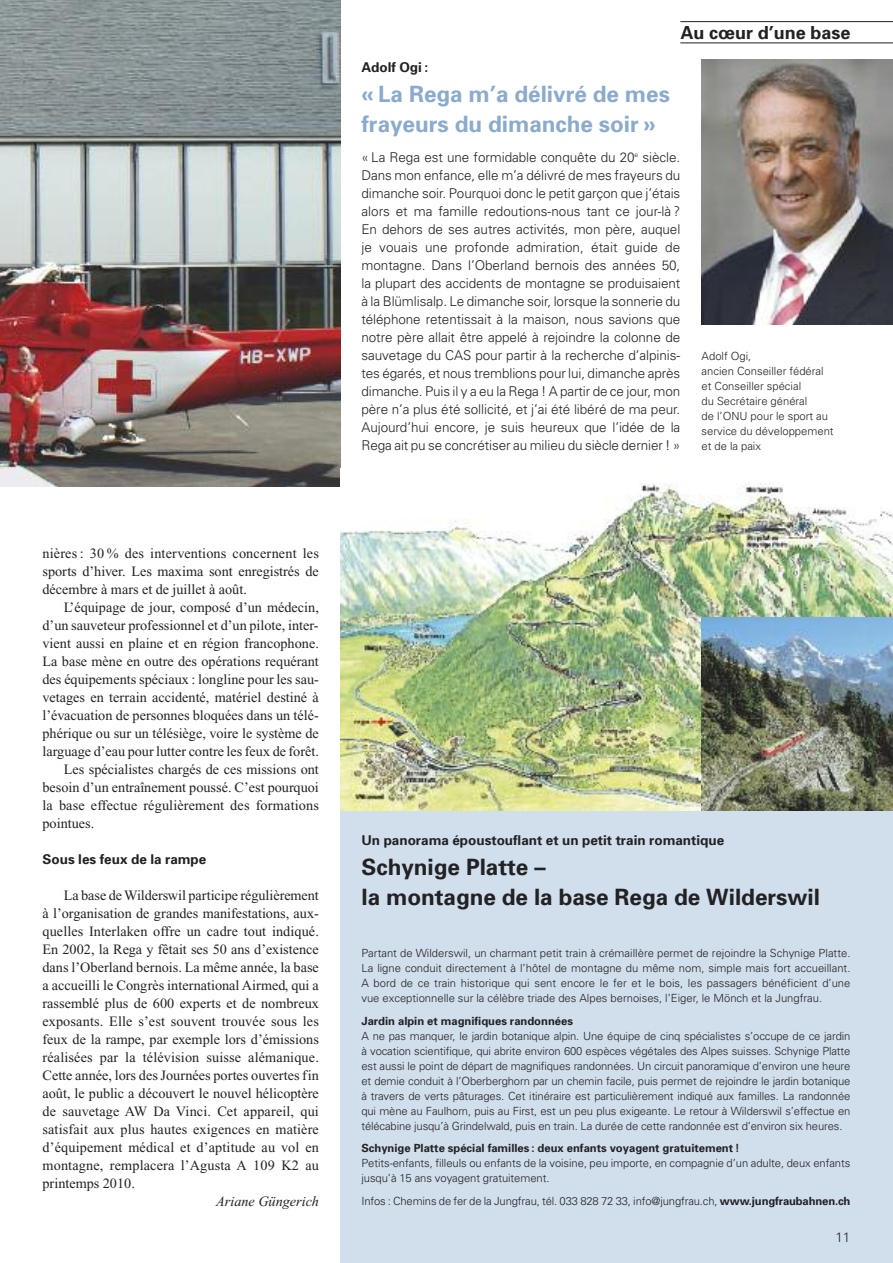
<style>
.page{position:relative;width:893px;height:1263px;background:#fff}
.page>*{position:absolute;margin:0;border:0;box-sizing:border-box;transform-origin:0 0}
.t1{font:700 22.5px/30px "Univers";color:#222225}
.t2{font:700 22.5px/30px "Univers";color:#8babcd}
.t3{font:700 18px "Univers";color:#222225}
.t4{font:14.25px/18px "Times New Roman";color:#222225;text-align:justify}
.t5{font:italic 14.25px "Times New Roman";color:#222225}
.t6{font:300 13.5px/18px "Univers";letter-spacing:-.005em;color:#222225;text-align:justify}
.t7{font:700 13.5px "Univers";color:#222225}
.t8{font:300 11.25px/15px "Univers";letter-spacing:-.005em;color:#222225;text-align:justify}
.t9{font:700 11.25px "Univers";color:#222225}
.s1{font-weight:700}
</style>
<div class="page">
<div style="left:340px;top:486px;width:553px;height:777px;background:#d1deeb"></div>
<img style="left:702px;top:60px;width:191px;height:264px">
<img style="left:0;top:0;width:340px;height:486px">
<img style="left:340px;top:483px;width:553px;height:327px">
<img style="left:702px;top:617px;width:191px;height:193px">
<hr style="left:680px;top:21px;width:213px;height:1px;background:#222225">
<hr style="left:680px;top:43px;width:213px;height:1px;background:#222225">
<p class="t4" style="left:43px;top:546px;width:278px">nières : 30 % des interventions concernent les sports d’hiver. Les maxima sont enregistrés de décembre à mars et de juillet à août.</p>
<p class="t4" style="left:64px;top:600px;width:257px">L’équipage de jour, composé d’un médecin,</p>
<p class="t4" style="left:43px;top:618px;width:278px">d’un sauveteur professionnel et d’un pilote, inter-</p>
<p class="t4" style="left:43px;top:636px;width:278px">vient aussi en plaine et en région francophone.</p>
<p class="t4" style="left:43px;top:654px;width:278px">La base mène en outre des opérations requérant</p>
<p class="t4" style="left:43px;top:672px;width:278px">des équipements spéciaux : longline pour les sau-</p>
<p class="t4" style="left:43px;top:690px;width:278px">vetages en terrain accidenté, matériel destiné à</p>
<p class="t4" style="left:43px;top:708px;width:278px">l’évacuation de personnes bloquées dans un télé-</p>
<p class="t4" style="left:43px;top:726px;width:278px">phérique ou sur un télésiège, voire le système de</p>
<p class="t4" style="left:43px;top:744px;width:278px">larguage d’eau pour lutter contre les feux de forêt.</p>
<p class="t4" style="left:64px;top:762px;width:257px">Les spécialistes chargés de ces missions ont</p>
<p class="t4" style="left:43px;top:780px;width:278px">besoin d’un entraînement poussé. C’est pourquoi</p>
<p class="t4" style="left:43px;top:798px;width:278px">la base effectue régulièrement des formations</p>
<p class="t4" style="left:43px;top:816px;width:53px">pointues.</p>
<p class="t7" style="left:43px;top:854px;width:165px">Sous les feux de la rampe</p>
<p class="t4" style="left:43px;top:888px;width:278px;text-indent:21px">La base deWilderswil participe régulièrement à l’organisation de grandes manifestations, aux&shy;quelles Interlaken offre un cadre tout indiqué.<br>En 2002, la Rega y fêtait ses 50 ans d’existence dans l’Oberland bernois. La même année, la base a accueilli le Congrès international Airmed, qui a rassemblé plus de 600 experts et de nombreux exposants. Elle s’est souvent trouvée sous les feux de la rampe, par exemple lors d’émissions réalisées par la télévision suisse alémanique.<br>Cette année, lors des Journées portes ouvertes fin août, le public a découvert le nouvel hélicoptère de sauvetage AW Da Vinci. Cet appareil, qui satisfait aux plus hautes exigences en matière d’équipement médical et d’aptitude au vol en montagne, remplacera l’Agusta A 109 K2 au printemps 2010.</p>
<p class="t5" style="left:216px;top:1196px;width:104px">Ariane Güngerich</p>
<p class="t3" style="left:680px;top:26px;width:172px">Au cœur d’une base</p>
<p class="t7" style="left:361px;top:62px;width:68px">Adolf Ogi :</p>
<h1 class="t2" style="left:361px;top:81px;width:310px">« La Rega m’a délivré de mes frayeurs du dimanche soir »</h1>
<p class="t6" style="left:361px;top:149px;width:320px">« La Rega est une formidable conquête du 20<sup>e</sup> siècle.<br>Dans mon enfance, elle m’a délivré de mes frayeurs du dimanche soir. Pourquoi donc le petit garçon que j’étais alors et ma famille redoutions-nous tant ce jour-là ?<br>En dehors de ses autres activités, mon père, auquel je vouais une profonde admiration, était guide de montagne. Dans l’Oberland bernois des années 50, la plupart des accidents de montagne se produisaient à la Blümlisalp. Le dimanche soir, lorsque la sonnerie du téléphone retentissait à la maison, nous savions que notre père allait être appelé à rejoindre la colonne de sauvetage du CAS pour partir à la recherche d’alpinis&shy;tes égarés, et nous tremblions pour lui, dimanche après dimanche. Puis il y a eu la Rega ! A partir de ce jour, mon père n’a plus été sollicité, et j’ai été libéré de ma peur.<br>Aujourd’hui encore, je suis heureux que l’idée de la Rega ait pu se concrétiser au milieu du siècle dernier ! »</p>
<p class="t8" style="left:702px;top:349px;width:134px;text-align:left">Adolf Ogi,<br>ancien Conseiller fédéral et Conseiller spécial<br>du Secrétaire général<br>de l’ONU pour le sport au service du développement et de la paix</p>
<p class="t7" style="left:361px;top:835px;width:364px">Un panorama époustouflant et un petit train romantique</p>
<h1 class="t1" style="left:361px;top:854px;width:460px">Schynige Platte –<br>la montagne de la base Rega de Wilderswil</h1>
<p class="t8" style="left:361px;top:947px;width:490px">Partant de Wilderswil, un charmant petit train à crémaillère permet de rejoindre la Schynige Platte.<br>La ligne conduit directement à l’hôtel de montagne du même nom, simple mais fort accueillant.<br>A bord de ce train historique qui sent encore le fer et le bois, les passagers bénéficient d’une vue exceptionnelle sur la célèbre triade des Alpes bernoises, l’Eiger, le Mönch et la Jungfrau.</p>
<p class="t9" style="left:361px;top:1017px;width:213px">Jardin alpin et magnifiques randonnées</p>
<p class="t8" style="left:361px;top:1029px;width:491px">A ne pas manquer, le jardin botanique alpin. Une équipe de cinq spécialistes s’occupe de ce jardin à vocation scientifique, qui abrite environ 600 espèces végétales des Alpes suisses. Schynige Platte est aussi le point de départ de magnifiques randonnées. Un circuit panoramique d’environ une heure et demie conduit à l’Oberberghorn par un chemin facile, puis permet de rejoindre le jardin botanique à travers de verts pâturages. Cet itinéraire est particulièrement indiqué aux familles. La randonnée qui mène au Faulhorn, puis au First, est un peu plus exigeante. Le retour à Wilderswil s’effectue en télécabine jusqu’à Grindelwald, puis en train. La durée de cette randonnée est d’environ six heures.</p>
<p class="t9" style="left:361px;top:1144px;width:380px">Schynige Platte spécial familles : deux enfants voyagent gratuitement !</p>
<p class="t8" style="left:361px;top:1157px;width:490px">Petits-enfants, filleuls ou enfants de la voisine, peu importe, en compagnie d’un adulte, deux enfants jusqu’à 15 ans voyagent gratuitement.</p>
<p class="t8" style="left:361px;top:1194px;width:490px">Infos : Chemins de fer de la Jungfrau, tél. 033 828 72 33, info@jungfrau.ch, <span class="s1">www.jungfraubahnen.ch</span></p>
<p class="t6" style="left:835px;top:1229px;width:16px">11</p>
</div>
